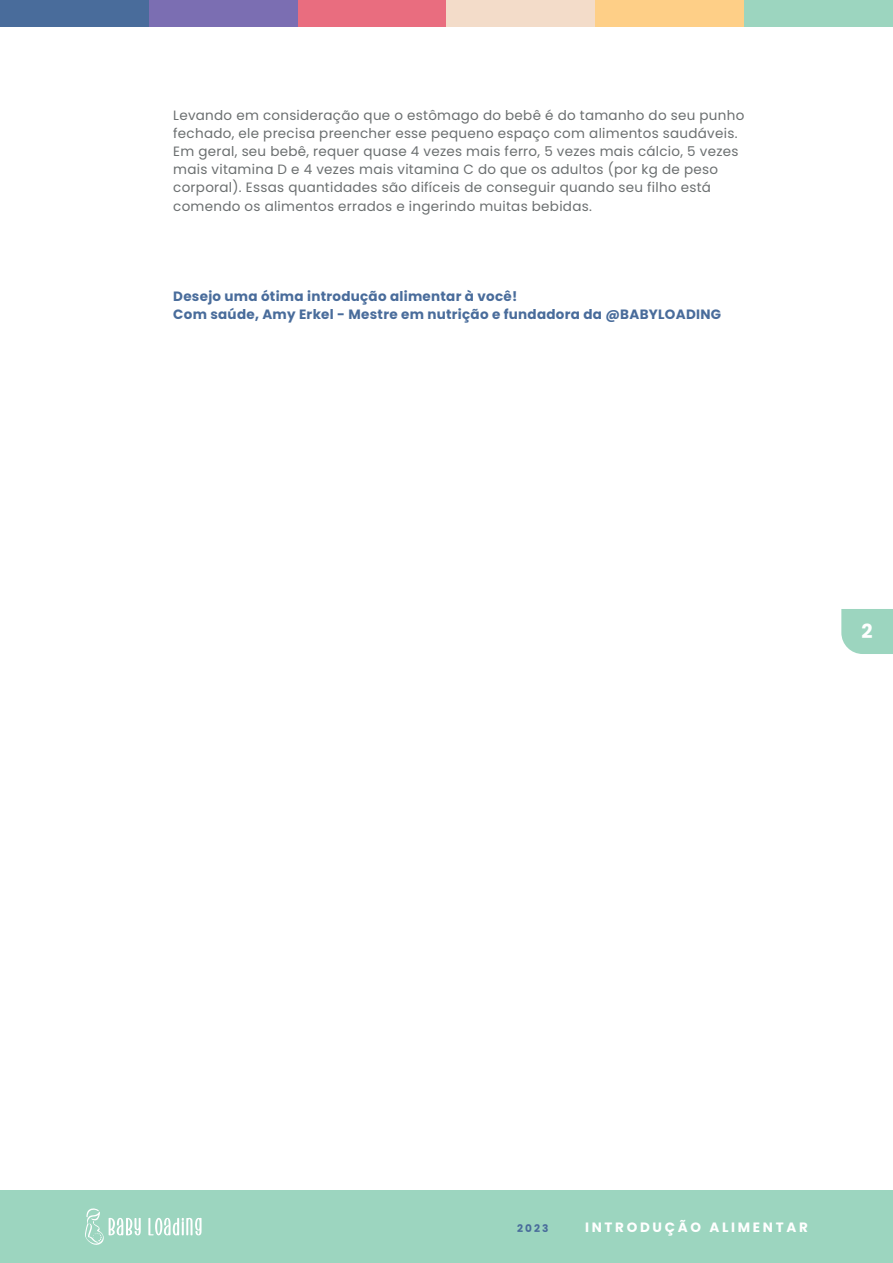
<style>
.page{position:relative;width:893px;height:1263px;background:#fff}
.page>*{position:absolute;margin:0;border:0;box-sizing:border-box;transform-origin:0 0}
.t1{font:700 19.5px "Poppins";color:#fff}
.t2{font:13.5px/18px "Poppins";letter-spacing:.02em;color:#6b6f70}
.t3{font:700 13.5px "Poppins";letter-spacing:.02em;color:#496c9b}
.t4{font:700 13.5px "Poppins";letter-spacing:.2em;color:#fff}
.t5{font:700 10.5px "Poppins";color:#496c9b}
</style>
<div class="page">
<div style="left:0;top:0;width:149px;height:27px;background:#496c9b"></div>
<div style="left:149px;top:0;width:149px;height:27px;background:#7b6eb2"></div>
<div style="left:298px;top:0;width:148px;height:27px;background:#e96d7f"></div>
<div style="left:446px;top:0;width:149px;height:27px;background:#f3dcc9"></div>
<div style="left:595px;top:0;width:149px;height:27px;background:#fecf87"></div>
<div style="left:744px;top:0;width:149px;height:27px;background:#9cd5bf"></div>
<div style="left:0;top:1190px;width:893px;height:73px;background:#9cd5bf"></div>
<svg style="left:148px;top:1218px;width:54px;height:17px"></svg>
<svg style="left:85px;top:1208px;width:56px;height:37px"></svg>
<div style="left:841px;top:609px;width:52px;height:45px;background:#9cd5bf"></div>
<p class="t2" style="left:173px;top:107px;width:573px">Levando em consideração que o estômago do bebê é do tamanho do seu punho fechado, ele precisa preencher esse pequeno espaço com alimentos saudáveis.</p>
<p class="t2" style="left:173px;top:143px;width:567px">Em geral, seu bebê, requer quase 4 vezes mais ferro, 5 vezes mais cálcio, 5 vezes mais vitamina D e 4 vezes mais vitamina C do que os adultos (por kg de peso corporal). Essas quantidades são difíceis de conseguir quando seu filho está comendo os alimentos errados e ingerindo muitas bebidas.</p>
<p class="t3" style="left:173px;top:288px;width:346px">Desejo uma ótima introdução alimentar à você!</p>
<p class="t3" style="left:173px;top:306px;width:549px">Com saúde, Amy Erkel - Mestre em nutrição e fundadora da @BABYLOADING</p>
<h1 class="t1" style="left:862px;top:620px;width:13px">2</h1>
<p class="t5" style="left:517px;top:1222px;width:33px">2023</p>
<p class="t4" style="left:585px;top:1219px;width:224px">INTRODUÇÃO ALIMENTAR</p>
</div>
